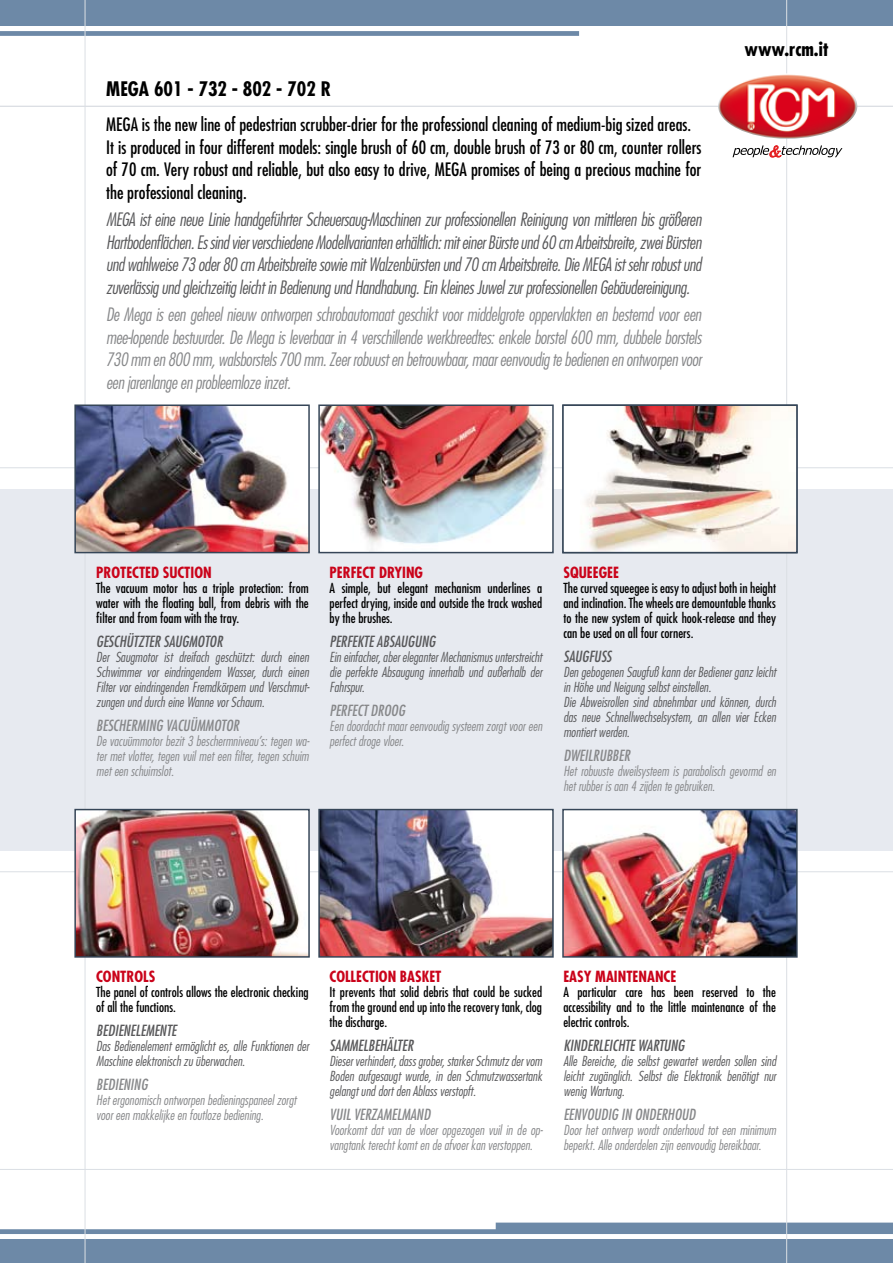
<style>
.page{position:relative;width:893px;height:1263px;background:#fff}
.page>*{position:absolute;margin:0;border:0;box-sizing:border-box;transform-origin:0 0}
.t1{font:700 condensed 19.5px "Futura";color:#000}
.t2{font:italic 300 condensed 18px/22.5px "Futura";letter-spacing:-.02em;color:#58585a;text-align:justify}
.t3{font:italic 300 condensed 18px/22.5px "Futura";letter-spacing:-.02em;color:#87888a;text-align:justify}
.t4{font:condensed 18px/22.5px "Futura";color:#000}
.t5{font:italic condensed 15px "Futura";color:#58585a}
.t6{font:italic condensed 15px "Futura";color:#87888a}
.t7{font:700 condensed 15px "Futura";color:#ca031a}
.t8{font:italic 300 condensed 13.5px/15px "Futura";color:#58585a;text-align:justify}
.t9{font:condensed 13.5px/15px "Futura";color:#000;text-align:justify}
.t10{font:italic 300 condensed 13.5px/15px "Futura";color:#87888a}
</style>
<div class="page">
<div style="left:0;top:0;width:893px;height:26px;background:#6d89a7"></div>
<svg style="left:0;top:0;width:579px;height:43px"></svg>
<svg style="left:0;top:1222px;width:893px;height:41px"></svg>
<div style="left:0;top:489px;width:893px;height:361px;background:#e7eaf0"></div>
<hr style="left:0;top:467px;width:893px;height:1px;background:#dbdfe4">
<hr style="left:0;top:871px;width:893px;height:1px;background:#dbdfe4">
<hr style="left:786px;top:0;width:1px;height:1263px;background:#dbdfe4">
<hr style="left:85px;top:0;width:1px;height:1263px;background:#dbdfe4">
<hr style="left:0;top:1169px;width:893px;height:1px;background:#dbdfe4">
<hr style="left:0;top:106px;width:893px;height:1px;background:#dbdfe4">
<img style="left:77px;top:407px;width:230px;height:143px">
<div style="left:74px;top:404px;width:236px;height:149px;border:2px solid #364658"></div>
<img style="left:321px;top:407px;width:230px;height:143px">
<div style="left:318px;top:404px;width:236px;height:149px;border:2px solid #364658"></div>
<img style="left:77px;top:812px;width:230px;height:143px">
<div style="left:74px;top:809px;width:236px;height:149px;border:2px solid #364658"></div>
<svg style="left:733px;top:145px;width:109px;height:13px"></svg>
<img style="left:718px;top:73px;width:139px;height:66px">
<img style="left:321px;top:812px;width:230px;height:143px">
<div style="left:318px;top:809px;width:236px;height:149px;border:2px solid #364658"></div>
<img style="left:565px;top:407px;width:230px;height:143px">
<div style="left:562px;top:404px;width:236px;height:149px;border:2px solid #364658"></div>
<img style="left:565px;top:812px;width:230px;height:143px">
<div style="left:562px;top:809px;width:236px;height:149px;border:2px solid #364658"></div>
<h1 class="t1" style="left:106px;top:76px;width:226px">MEGA 601 - 732 - 802 - 702 R</h1>
<p class="t4" style="left:106px;top:113px;width:597px">MEGA is the new line of pedestrian scrubber-drier for the professional cleaning of medium-big sized areas.<br>It is produced in four different models: single brush of 60 cm, double brush of 73 or 80 cm, counter rollers of 70 cm. Very robust and reliable, but also easy to drive, MEGA promises of being a precious machine for the professional cleaning.</p>
<p class="t2" style="left:106px;top:208px;width:597px">MEGA ist eine neue Linie handgeführter Scheuersaug-Maschinen zur professionellen Reinigung von mittleren bis größeren Hartbodenflächen. Es sind vier verschiedene Modellvarianten erhältlich: mit einer Bürste und 60 cm Arbeitsbreite, zwei Bürsten und wahlweise 73 oder 80 cm Arbeitsbreite sowie mit Walzenbürsten und 70 cm Arbeitsbreite. Die MEGA ist sehr robust und zuverlässig und gleichzeitig leicht in Bedienung und Handhabung. Ein kleines Juwel zur professionellen Gebäudereinigung.</p>
<p class="t3" style="left:106px;top:303px;width:598px">De Mega is een geheel nieuw ontworpen schrobautomaat geschikt voor middelgrote oppervlakten en bestemd voor een mee-lopende bestuurder. De Mega is leverbaar in 4 verschillende werkbreedtes: enkele borstel 600 mm, dubbele borstels 730 mm en 800 mm, walsborstels 700 mm. Zeer robuust en betrouwbaar, maar eenvoudig te bedienen en ontworpen voor een jarenlange en probleemloze inzet.</p>
<h1 class="t1" style="left:744px;top:36px;width:86px">www.rcm.it</h1>
<p class="t7" style="left:96px;top:563px;width:117px">PROTECTED SUCTION</p>
<p class="t9" style="left:96px;top:580px;width:214px">The vacuum motor has a triple protection: from water with the floating ball, from debris with the filter and from foam with the tray.</p>
<p class="t5" style="left:96px;top:632px;width:44px">GESCHÜTZTER</p>
<p class="t5" style="left:163px;top:632px;width:34px">SAUGMOTOR</p>
<p class="t8" style="left:96px;top:649px;width:215px">Der Saugmotor ist dreifach geschützt: durch einen Schwimmer vor eindringendem Wasser, durch einen Filter vor eindringenden Fremdkörpern und Verschmut&shy;zungen und durch eine Wanne vor Schaum.</p>
<p class="t6" style="left:96px;top:716px;width:30px">BESCHERM</p>
<p class="t6" style="left:145px;top:716px;width:60px">ING VACUÜMMOTOR</p>
<p class="t10" style="left:96px;top:733px;width:215px;text-align:justify">De vacuümmotor bezit 3 beschermniveau’s: tegen wa&shy;ter met vlotter, tegen vuil met een filter, tegen schuim met een schuimslot.</p>
<p class="t7" style="left:330px;top:563px;width:95px">PERFECT DRYING</p>
<p class="t9" style="left:330px;top:580px;width:214px">A simple, but elegant mechanism underlines a perfect drying, inside and outside the track washed by the brushes.</p>
<p class="t5" style="left:330px;top:632px;width:13px">PERFEKTE</p>
<p class="t5" style="left:377px;top:632px;width:60px">ABSAUGUNG</p>
<p class="t8" style="left:330px;top:649px;width:215px">Ein einfacher, aber eleganter Mechanismus unterstreicht die perfekte Absaugung innerhalb und außerhalb der Fahrspur.</p>
<p class="t6" style="left:330px;top:701px;width:77px">PERFECT DROOG</p>
<p class="t10" style="left:330px;top:718px;width:214px">Een doordacht maar eenvoudig systeem zorgt voor een perfect droge vloer.</p>
<p class="t7" style="left:563px;top:563px;width:57px">SQUEEGEE</p>
<p class="t9" style="left:563px;top:580px;width:214px">The curved squeegee is easy to adjust both in height and inclination. The wheels are demountable thanks to the new system of quick hook-release and they can be used on all four corners.</p>
<p class="t5" style="left:563px;top:647px;width:44px">SAUGFUSS</p>
<p class="t8" style="left:563px;top:664px;width:214px;text-align:left">Den gebogenen Saugfuß kann der Bediener ganz leicht in Höhe und Neigung selbst einstellen.<br>Die Abweisrollen sind abnehmbar und können, durch das neue Schnellwechselsystem, an allen vier Ecken montiert werden.</p>
<p class="t6" style="left:563px;top:746px;width:50px">DWEILRUBBER</p>
<p class="t10" style="left:563px;top:763px;width:214px">Het robuuste dweilsysteem is parabolisch gevormd en het rubber is aan 4 zijden te gebruiken.</p>
<p class="t7" style="left:96px;top:967px;width:61px">CONTROLS</p>
<p class="t9" style="left:96px;top:985px;width:214px">The panel of controls allows the electronic checking of all the functions.</p>
<p class="t5" style="left:96px;top:1022px;width:42px">BEDIENELEME</p>
<p class="t5" style="left:159px;top:1022px;width:14px">NTE</p>
<p class="t8" style="left:96px;top:1039px;width:215px">Das Bedienelement ermöglicht es, alle Funktionen der<br>Maschine elektronisch zu überwachen.</p>
<p class="t6" style="left:96px;top:1076px;width:53px">BEDIENING</p>
<p class="t10" style="left:96px;top:1093px;width:202px">Het ergonomisch ontworpen bedieningspaneel zorgt voor een makkelijke en foutloze bediening.</p>
<p class="t7" style="left:330px;top:967px;width:113px">COLLECTION BASKET</p>
<p class="t9" style="left:330px;top:985px;width:214px">It prevents that solid debris that could be sucked from the ground end up into the recovery tank, clog the discharge.</p>
<p class="t5" style="left:330px;top:1037px;width:20px">SAMMELBEH</p>
<p class="t5" style="left:387px;top:1037px;width:13px">ÄLTER</p>
<p class="t8" style="left:330px;top:1054px;width:214px">Dieser verhindert, dass grober, starker Schmutz der vom Boden aufgesaugt wurde, in den Schmutzwassertank gelangt und dort den Ablass verstopft.</p>
<p class="t6" style="left:330px;top:1106px;width:62px">VUIL VERZAMELM</p>
<p class="t6" style="left:410px;top:1106px;width:22px">AND</p>
<p class="t10" style="left:330px;top:1123px;width:215px">Voorkomt dat van de vloer opgezogen vuil in de op&shy;vangtank terecht komt en de afvoer kan verstoppen.</p>
<p class="t7" style="left:563px;top:967px;width:114px">EASY MAINTENANCE</p>
<p class="t9" style="left:563px;top:985px;width:214px">A particular care has been reserved to the accessibility and to the little maintenance of the electric controls.</p>
<p class="t5" style="left:563px;top:1037px;width:123px">KINDERLEICHTE WARTUNG</p>
<p class="t8" style="left:563px;top:1054px;width:215px">Alle Bereiche, die selbst gewartet werden sollen sind leicht zugänglich. Selbst die Elektronik benötigt nur wenig Wartung.</p>
<p class="t6" style="left:563px;top:1106px;width:100px">EENVOUDIG IN ONDERHO</p>
<p class="t6" style="left:681px;top:1106px;width:15px">UD</p>
<p class="t10" style="left:563px;top:1123px;width:214px">Door het ontwerp wordt onderhoud tot een minimum beperkt. Alle onderdelen zijn eenvoudig bereikbaar.</p>
</div>
